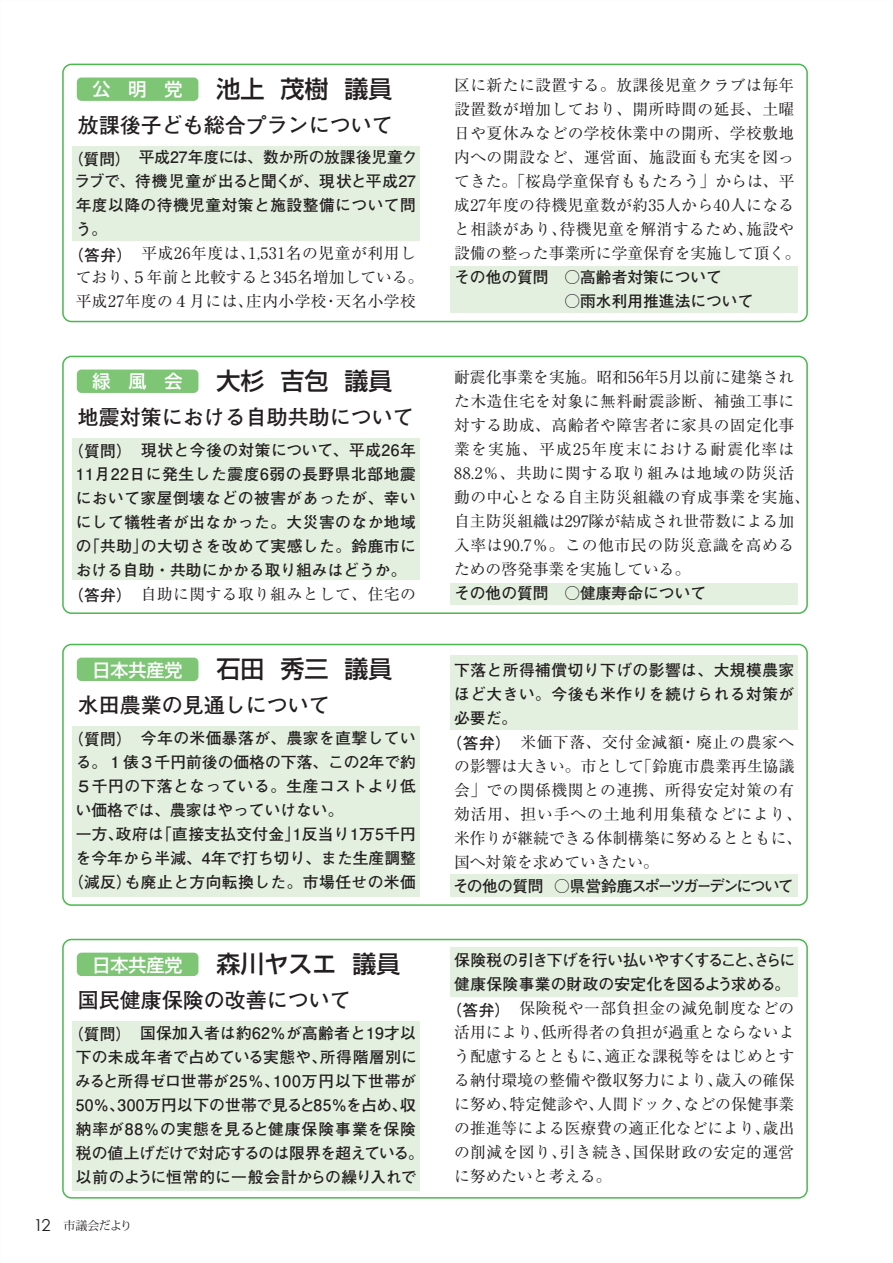
<style>
.page{position:relative;width:893px;height:1263px;background:#fff}
.page>*{position:absolute;margin:0;border:0;box-sizing:border-box;transform-origin:0 0}
.t1{font:500 24px "Shin Go Pr 5";color:#231f20}
.t2{font:700 21px "Futo Go B101 Pr 5";color:#231f20}
.t3{font:500 18px "Shin Go Pr 5";color:#fff}
.t4{font:15.75px/24px "Ryumin Pr 5";letter-spacing:.025em;color:#231f20}
.t5{font:700 15.75px/24px "Futo Go B101 Pr 5";letter-spacing:.025em;color:#231f20;text-align:center}
.t6{font:15.75px "Ryumin Pr 5";letter-spacing:.005em;color:#231f20}
.t7{font:700 15.75px "Futo Go B101 Pr 5";color:#231f20}
.t8{font:700 15.75px "Futo Go B101 Pr 5";letter-spacing:-.05em;color:#231f20}
.t9{font:700 15.75px "Futo Go B101 Pr 5";letter-spacing:-.01em;color:#231f20}
.t10{font:15.75px "Ryumin Pr 5";color:#231f20}
.t11{font:700 15.75px "Futo Go B101 Pro";letter-spacing:-.095em;color:#231f20}
.t12{font:700 15.75px "Futo Go B101 Pr 5";letter-spacing:.005em;color:#231f20}
.t13{font:15.75px "Ryumin Pr 5";letter-spacing:.055em;color:#231f20}
.t14{font:12px "Koz Min Pro";letter-spacing:-.03em;color:#231f20}
.s1{font-family:"Futo Go B101 Pr 5";font-weight:700}
.s2{font-family:"Ryumin Pr 5";font-weight:400}
.s3{font-family:"Century Gothic";font-size:16.5px}
.s4{font-family:"Futo Go B101 Pro";font-weight:700}
</style>
<div class="page">
<div style="left:450px;top:266px;width:347px;height:47px;background:#e3f0df"></div>
<div style="left:72px;top:146px;width:348px;height:95px;background:#e3f0df"></div>
<div style="left:62px;top:64px;width:746px;height:258px;border:2px solid #4ab84f;border-radius:9px"></div>
<div style="left:77px;top:77px;width:121px;height:24px;background:#7ec676;border-radius:5px"></div>
<div style="left:72px;top:438px;width:348px;height:142px;background:#e3f0df"></div>
<div style="left:450px;top:583px;width:347px;height:22px;background:#e3f0df"></div>
<div style="left:450px;top:874px;width:347px;height:22px;background:#e3f0df"></div>
<div style="left:62px;top:356px;width:746px;height:258px;border:2px solid #4ab84f;border-radius:9px"></div>
<div style="left:77px;top:370px;width:121px;height:23px;background:#7ec676;border-radius:5px"></div>
<div style="left:72px;top:726px;width:348px;height:171px;background:#e3f0df"></div>
<div style="left:450px;top:655px;width:347px;height:74px;background:#e3f0df"></div>
<div style="left:450px;top:948px;width:347px;height:49px;background:#e3f0df"></div>
<div style="left:62px;top:644px;width:746px;height:262px;border:2px solid #4ab84f;border-radius:9px"></div>
<div style="left:77px;top:658px;width:121px;height:23px;background:#7ec676;border-radius:5px"></div>
<div style="left:72px;top:1021px;width:348px;height:170px;background:#e3f0df"></div>
<div style="left:62px;top:939px;width:746px;height:259px;border:2px solid #4ab84f;border-radius:9px"></div>
<div style="left:77px;top:953px;width:121px;height:23px;background:#7ec676;border-radius:5px"></div>
<p class="t3" style="left:92px;top:75px;width:91px">公　明　党</p>
<p class="t1" style="left:216px;top:69px;width:177px">池上 茂樹 議員</p>
<p class="t2" style="left:78px;top:108px;width:316px">放課後子ども総合プランについて</p>
<p class="t7" style="left:68px;top:145px;width:351px">（質問）平成27年度には、数か所の放課後児童ク</p>
<p class="t9" style="left:75px;top:169px;width:343px">ラブで、待機児童が出ると聞くが、現状と平成27</p>
<p class="t5" style="left:76px;top:192px;width:342px">年度以降の待機児童対策と施設整備について問</p>
<p class="t5" style="left:76px;top:216px;width:33px">う。</p>
<p class="t4" style="left:68px;top:240px;width:350px"><span class="s1">（答弁）</span>平成26年度は、1,531名の児童が利用し</p>
<p class="t6" style="left:76px;top:265px;width:349px">ており、５年前と比較すると345名増加している。</p>
<p class="t4" style="left:76px;top:289px;width:342px">平成27年度の４月には、庄内小学校・天名小学校</p>
<p class="t3" style="left:92px;top:367px;width:91px">緑　風　会</p>
<p class="t1" style="left:216px;top:361px;width:177px">大杉 吉包 議員</p>
<p class="t2" style="left:78px;top:400px;width:338px">地震対策における自助共助について</p>
<p class="t5" style="left:68px;top:436px;width:350px">（質問）現状と今後の対策について、平成26年<br>11月22日に発生した震度6弱の長野県北部地震において家屋倒壊などの被害があったが、幸いにして犠牲者が出なかった。大災害のなか地域の「共助」の大切さを改めて実感した。鈴鹿市における自助・共助にかかる取り組みはどうか。（答弁）<span class="s2">自助に関する取り組みとして、住宅の</span></p>
<p class="t3" style="left:92px;top:655px;width:91px">日本共産党</p>
<p class="t1" style="left:216px;top:649px;width:177px">石田 秀三 議員</p>
<p class="t2" style="left:78px;top:688px;width:253px">水田農業の見通しについて</p>
<p class="t5" style="left:68px;top:724px;width:350px">（質問）今年の米価暴落が、農家を直撃してい</p>
<p class="t7" style="left:76px;top:749px;width:342px">る。１俵３千円前後の価格の下落、この2年で約</p>
<p class="t5" style="left:76px;top:772px;width:342px">５千円の下落となっている。生産コストより低</p>
<p class="t7" style="left:76px;top:797px;width:269px">い価格では、農家はやっていけない。</p>
<p class="t5" style="left:76px;top:820px;width:342px">一方、政府は「直接支払交付金」1反当り1万5千円</p>
<p class="t7" style="left:76px;top:845px;width:342px">を今年から半減、4年で打ち切り、また生産調整</p>
<p class="t5" style="left:68px;top:868px;width:350px">（減反）も廃止と方向転換した。市場任せの米価</p>
<p class="t3" style="left:92px;top:950px;width:91px">日本共産党</p>
<p class="t1" style="left:216px;top:944px;width:185px">森川ヤスエ 議員</p>
<p class="t2" style="left:78px;top:983px;width:274px">国民健康保険の改善について</p>
<p class="t5" style="left:68px;top:1019px;width:357px">（質問）国保加入者は約62％が高齢者と19才以下の未成年者で占めている実態や、所得階層別にみると所得ゼロ世帯が25％、100万円以下世帯が<br>50％、300万円以下の世帯で見ると85％を占め、収納率が88％の実態を見ると健康保険事業を保険税の値上げだけで対応するのは限界を超えている。以前のように恒常的に一般会計からの繰り入れで</p>
<p class="t14" style="left:34px;top:1217px;width:100px"><span class="s3">12</span> 市議会だより</p>
<p class="t4" style="left:454px;top:72px;width:348px">区に新たに設置する。放課後児童クラブは毎年設置数が増加しており、開所時間の延長、土曜日や夏休みなどの学校休業中の開所、学校敷地内への開設など、運営面、施設面も充実を図ってきた。「桜島学童保育ももたろう」からは、平成27年度の待機児童数が約35人から40人になると相談があり、待機児童を解消するため、施設や設備の整った事業所に学童保育を実施して頂く。<span class="s4">その他の質問　○高齢者対策について<br>　　　　　　　○雨水利用推進法について</span></p>
<p class="t4" style="left:454px;top:364px;width:357px">耐震化事業を実施。昭和56年5月以前に建築された木造住宅を対象に無料耐震診断、補強工事に対する助成、高齢者や障害者に家具の固定化事業を実施、平成25年度末における耐震化率は<br>88.2％、共助に関する取り組みは地域の防災活動の中心となる自主防災組織の育成事業を実施、自主防災組織は297隊が結成され世帯数による加入率は90.7％。この他市民の防災意識を高めるための啓発事業を実施している。<br><span class="s4">その他の質問　○健康寿命について</span></p>
<p class="t5" style="left:454px;top:657px;width:342px">下落と所得補償切り下げの影響は、大規模農家</p>
<p class="t5" style="left:454px;top:681px;width:342px">ほど大きい。今後も米作りを続けられる対策が</p>
<p class="t5" style="left:454px;top:705px;width:64px">必要だ。</p>
<p class="t4" style="left:446px;top:729px;width:349px"><span class="s1">（答弁）</span>米価下落、交付金減額・廃止の農家へ</p>
<p class="t6" style="left:454px;top:753px;width:342px">の影響は大きい。市として「鈴鹿市農業再生協議</p>
<p class="t4" style="left:454px;top:777px;width:342px">会」での関係機関との連携、所得安定対策の有</p>
<p class="t13" style="left:454px;top:801px;width:350px">効活用、担い手への土地利用集積などにより、</p>
<p class="t6" style="left:454px;top:825px;width:350px">米作りが継続できる体制構築に努めるとともに、</p>
<p class="t10" style="left:454px;top:849px;width:206px">国へ対策を求めていきたい。</p>
<p class="t11" style="left:453px;top:873px;width:342px">その他の質問 ○県営鈴鹿スポーツガーデンについて</p>
<p class="t8" style="left:454px;top:948px;width:343px">保険税の引き下げを行い払いやすくすること、さらに</p>
<p class="t12" style="left:454px;top:972px;width:338px">健康保険事業の財政の安定化を図るよう求める。</p>
<p class="t4" style="left:446px;top:995px;width:350px"><span class="s1">（答弁）</span>　保険税や一部負担金の減免制度などの</p>
<p class="t6" style="left:454px;top:1020px;width:342px">活用により、低所得者の負担が過重とならないよ</p>
<p class="t6" style="left:454px;top:1044px;width:342px">う配慮するとともに、適正な課税等をはじめとす</p>
<p class="t6" style="left:454px;top:1068px;width:342px">る納付環境の整備や徴収努力により、歳入の確保</p>
<p class="t6" style="left:454px;top:1092px;width:342px">に努め、特定健診や、人間ドック、などの保健事業</p>
<p class="t6" style="left:454px;top:1116px;width:342px">の推進等による医療費の適正化などにより、歳出</p>
<p class="t4" style="left:454px;top:1139px;width:342px">の削減を図り、引き続き、国保財政の安定的運営</p>
<p class="t10" style="left:454px;top:1164px;width:159px">に努めたいと考える。</p>
</div>
